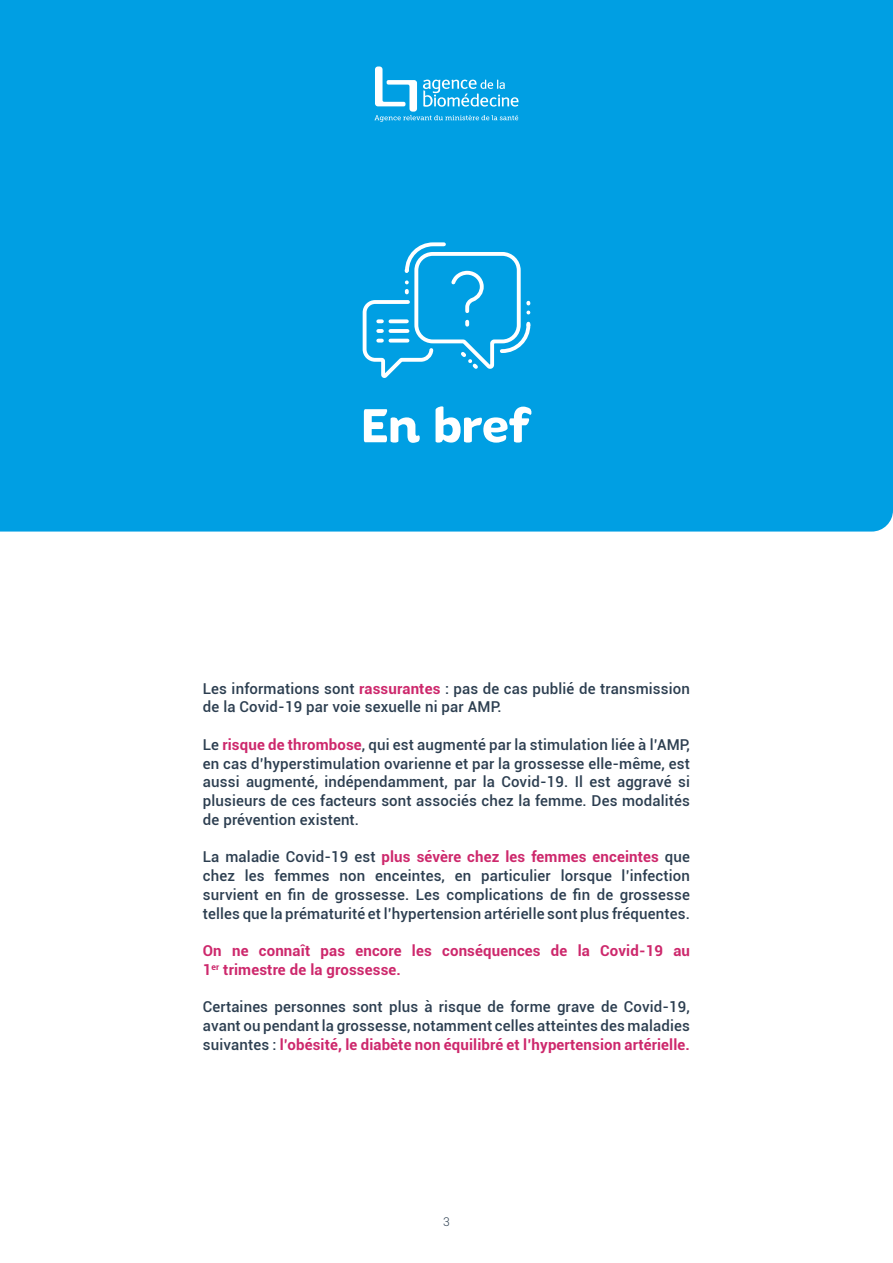
<style>
.page{position:relative;width:893px;height:1263px;background:#fff}
.page>*{position:absolute;margin:0;border:0;box-sizing:border-box;transform-origin:0 0}
.t1{font:700 52.5px "Quenda";letter-spacing:-.005em;color:#fff}
.t2{font:500 15px/18.8px "Roboto";letter-spacing:.01em;color:#2c3e50;text-align:justify}
.t3{font:700 15px/18.8px "Roboto";letter-spacing:.01em;color:#cd286c}
.t4{font:300 12px "Roboto";color:#2c3e50}
.s1{font-weight:700;color:#cd286c}
</style>
<div class="page">
<div style="left:0;top:0;width:893px;height:531px;background:#009fe3"></div>
<svg style="left:374px;top:66px;width:144px;height:56px;background:#34b2e8"></svg>
<svg style="left:361px;top:240px;width:171px;height:139px;background:#23ace6"></svg>
<h1 class="t1" style="left:361px;top:394px;width:172px">En bref</h1>
<p class="t2" style="left:203px;top:678px;width:489px">Les informations sont <span class="s1">rassurantes</span> : pas de cas publié de transmission de la Covid-19 par voie sexuelle ni par AMP.</p>
<p class="t2" style="left:203px;top:734px;width:489px">Le <span class="s1">risque de thrombose</span>, qui est augmenté par la stimulation liée à l’AMP, en cas d’hyperstimulation ovarienne et par la grossesse elle-même, est aussi augmenté, indépendamment, par la Covid-19. Il est aggravé si plusieurs de ces facteurs sont associés chez la femme. Des modalités de prévention existent.</p>
<p class="t2" style="left:203px;top:847px;width:489px">La maladie Covid-19 est <span class="s1">plus sévère chez les femmes enceintes</span> que chez les femmes non enceintes, en particulier lorsque l’infection survient en fin de grossesse. Les complications de fin de grossesse telles que la prématurité et l’hypertension artérielle sont plus fréquentes.</p>
<p class="t3" style="left:203px;top:941px;width:489px">On ne connaît pas encore les conséquences de la Covid-19 au<br>1<sup>er</sup> trimestre de la grossesse.</p>
<p class="t2" style="left:203px;top:997px;width:489px">Certaines personnes sont plus à risque de forme grave de Covid-19, avant ou pendant la grossesse, notamment celles atteintes des maladies suivantes : <span class="s1">l’obésité, le diabète non équilibré et l’hypertension artérielle.</span></p>
<p class="t4" style="left:443px;top:1213px;width:8px">3</p>
</div>
